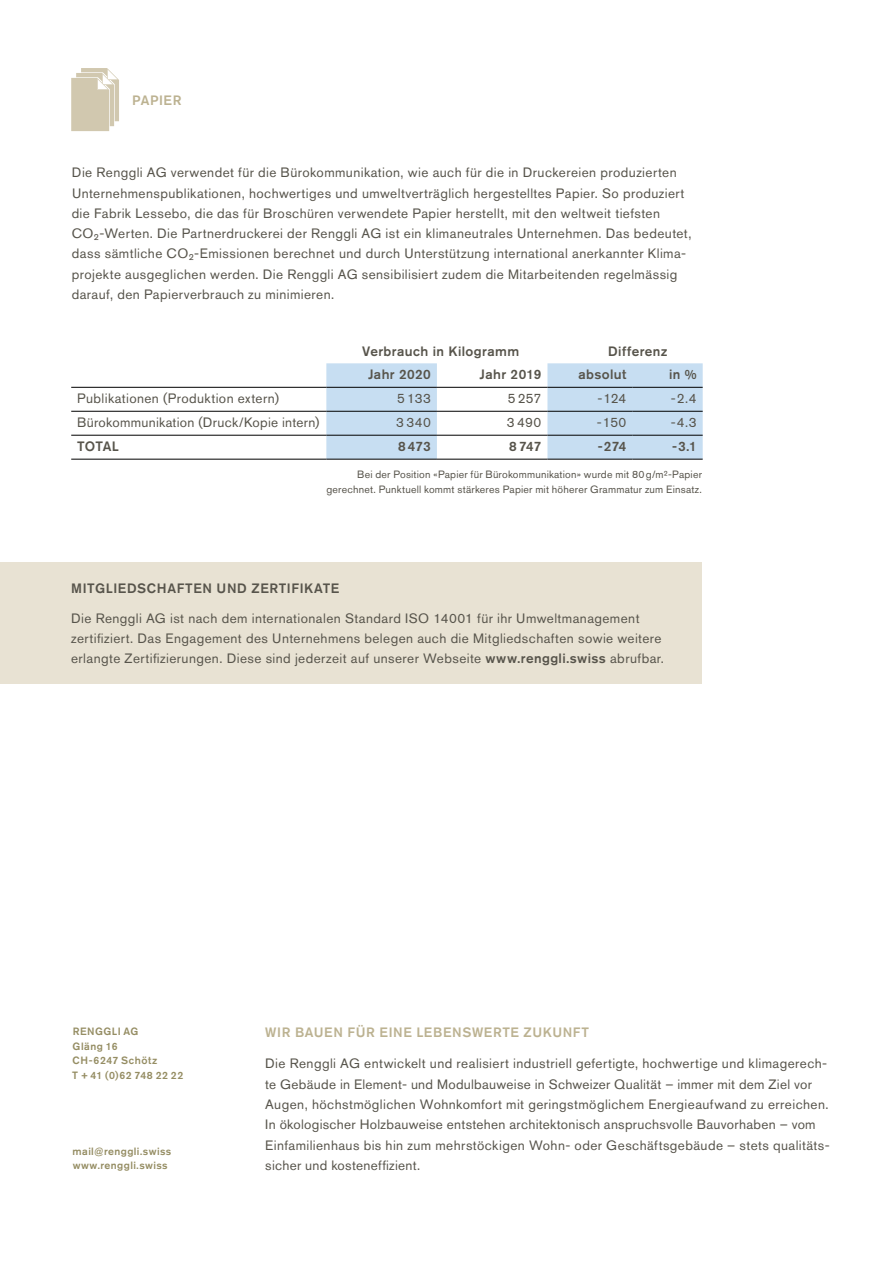
<style>
.page{position:relative;width:893px;height:1263px;background:#fff}
.page>*{position:absolute;margin:0;border:0;box-sizing:border-box;transform-origin:0 0}
.t1{font:13.5px/20.2px "Akzidenz Grotesk Pro";letter-spacing:.03em;color:#57544b}
.t2{font:500 13.5px "Akzidenz Grotesk Pro";letter-spacing:.035em;color:#57544b}
.t3{font:500 13.5px "Akzidenz Grotesk Pro";letter-spacing:.045em;color:#bcb291}
.t4{font:10.5px/15px "Akzidenz Grotesk Pro";letter-spacing:.02em;color:#57544b;text-align:right}
.t5{font:500 10.5px/14.7px "Akzidenz Grotesk Pro";letter-spacing:.04em;color:#958d63}
.s1{font-weight:500}
</style>
<div class="page">
<div style="left:1px;top:562px;width:701px;height:122px;background:#e8e2d3"></div>
<svg style="left:71px;top:68px;width:48px;height:63px;background:#d8d0bb"></svg>
<svg style="left:326px;top:363px;width:377px;height:96px"></svg>
<hr style="left:71px;top:387px;width:255px;height:1px;background:#000">
<hr style="left:326px;top:387px;width:111px;height:1px;background:#000">
<hr style="left:437px;top:387px;width:110px;height:1px;background:#000">
<hr style="left:547px;top:387px;width:85px;height:1px;background:#000">
<hr style="left:632px;top:387px;width:71px;height:1px;background:#000">
<hr style="left:71px;top:411px;width:255px;height:1px;background:#000">
<hr style="left:326px;top:411px;width:111px;height:1px;background:#000">
<hr style="left:437px;top:411px;width:110px;height:1px;background:#000">
<hr style="left:547px;top:411px;width:85px;height:1px;background:#000">
<hr style="left:632px;top:411px;width:71px;height:1px;background:#000">
<hr style="left:71px;top:435px;width:255px;height:1px;background:#000">
<hr style="left:326px;top:435px;width:111px;height:1px;background:#000">
<hr style="left:437px;top:435px;width:110px;height:1px;background:#000">
<hr style="left:547px;top:435px;width:85px;height:1px;background:#000">
<hr style="left:632px;top:435px;width:71px;height:1px;background:#000">
<hr style="left:71px;top:459px;width:255px;height:1px;background:#000">
<hr style="left:326px;top:459px;width:111px;height:1px;background:#000">
<hr style="left:437px;top:459px;width:110px;height:1px;background:#000">
<hr style="left:547px;top:459px;width:85px;height:1px;background:#000">
<hr style="left:632px;top:459px;width:71px;height:1px;background:#000">
<p class="t3" style="left:132px;top:91px;width:51px">PAPIER</p>
<p class="t1" style="left:72px;top:162px;width:621px">Die Renggli AG verwendet für die Bürokommunikation, wie auch für die in Druckereien produzierten Unternehmenspublikationen, hochwertiges und umweltverträglich hergestelltes Papier. So produziert die Fabrik Lessebo, die das für Broschüren verwendete Papier herstellt, mit den weltweit tiefsten CO₂-Werten. Die Partnerdruckerei der Renggli AG ist ein klimaneutrales Unternehmen. Das bedeutet, dass sämtliche CO₂-Emissionen berechnet und durch Unterstützung international anerkannter Klima&shy;projekte ausgeglichen werden. Die Renggli AG sensibilisiert zudem die Mitarbeitenden regelmässig darauf, den Papierverbrauch zu minimieren.</p>
<p class="t2" style="left:362px;top:342px;width:159px">Verbrauch in Kilogramm</p>
<p class="t2" style="left:608px;top:342px;width:61px">Differenz</p>
<p class="t2" style="left:368px;top:366px;width:64px">Jahr 2020</p>
<p class="t2" style="left:479px;top:366px;width:63px">Jahr 2019</p>
<p class="t2" style="left:579px;top:366px;width:49px">absolut</p>
<p class="t2" style="left:669px;top:366px;width:29px">in %</p>
<p class="t1" style="left:77px;top:388px;width:203px">Publikationen (Produktion extern)</p>
<p class="t1" style="left:397px;top:388px;width:35px">5 133</p>
<p class="t1" style="left:508px;top:388px;width:35px">5 257</p>
<p class="t1" style="left:597px;top:388px;width:31px">-124</p>
<p class="t1" style="left:671px;top:388px;width:27px">-2.4</p>
<p class="t1" style="left:77px;top:412px;width:244px">Bürokommunikation (Druck/Kopie intern)</p>
<p class="t1" style="left:396px;top:412px;width:36px">3 340</p>
<p class="t1" style="left:507px;top:412px;width:36px">3 490</p>
<p class="t1" style="left:597px;top:412px;width:31px">-150</p>
<p class="t1" style="left:671px;top:412px;width:27px">-4.3</p>
<p class="t2" style="left:77px;top:438px;width:43px">TOTAL</p>
<p class="t2" style="left:398px;top:438px;width:34px">8 473</p>
<p class="t2" style="left:509px;top:438px;width:34px">8 747</p>
<p class="t2" style="left:598px;top:438px;width:30px">-274</p>
<p class="t2" style="left:672px;top:438px;width:26px">-3.1</p>
<p class="t4" style="left:326px;top:467px;width:377px">Bei der Position «Papier für Bürokommunikation» wurde mit 80g/m²-Papier gerechnet. Punktuell kommt stärkeres Papier mit höherer Grammatur zum Einsatz.</p>
<p class="t2" style="left:71px;top:579px;width:270px">MITGLIEDSCHAFTEN UND ZERTIFIKATE</p>
<p class="t1" style="left:71px;top:608px;width:594px">Die Renggli AG ist nach dem internationalen Standard ISO 14001 für ihr Umweltmanagement zertifiziert. Das Engagement des Unternehmens belegen auch die Mitgliedschaften sowie weitere erlangte Zertifizierungen. Diese sind jederzeit auf unserer Webseite <span class="s1">www.renggli.swiss</span> abrufbar.</p>
<p class="t5" style="left:72px;top:1024px;width:113px">RENGGLI AG<br>Gläng 16<br>CH-6247 Schötz<br>T + 41 (0)62 748 22 22</p>
<p class="t5" style="left:73px;top:1143px;width:100px">mail@renggli.swiss www.renggli.swiss</p>
<p class="t3" style="left:265px;top:1024px;width:325px">WIR BAUEN FÜR EINE LEBENSWERTE ZUKUNFT</p>
<p class="t1" style="left:265px;top:1053px;width:565px">Die Renggli AG entwickelt und realisiert industriell gefertigte, hochwertige und klimagerech&shy;te Gebäude in Element- und Modulbauweise in Schweizer Qualität – immer mit dem Ziel vor Augen, höchstmöglichen Wohnkomfort mit geringstmöglichem Energieaufwand zu erreichen.<br>In ökologischer Holzbauweise entstehen architektonisch anspruchsvolle Bauvorhaben – vom Einfamilienhaus bis hin zum mehrstöckigen Wohn- oder Geschäftsgebäude – stets qualitäts&shy;sicher und kosteneffizient.</p>
</div>
